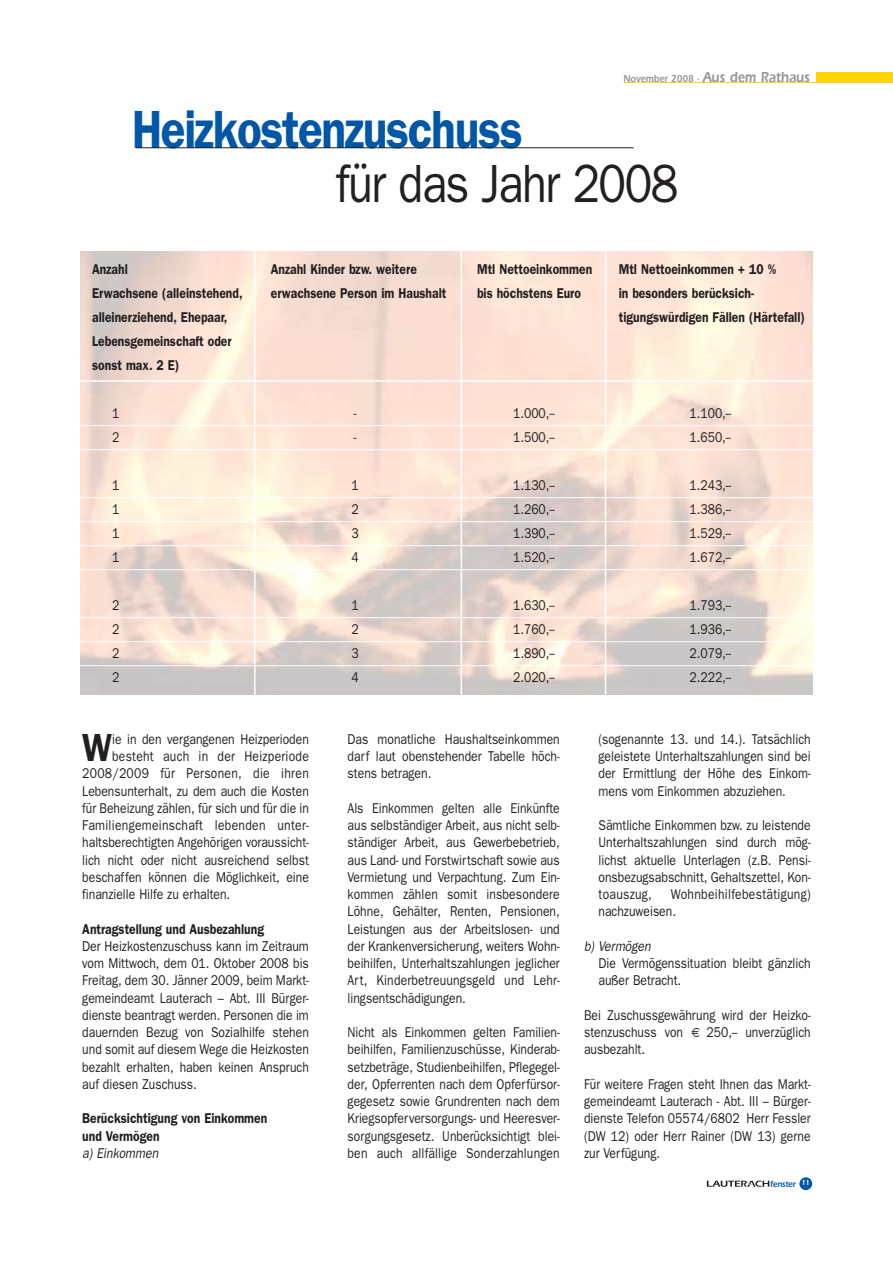
<style>
.page{position:relative;width:893px;height:1263px;background:#fff}
.page>*{position:absolute;margin:0;border:0;box-sizing:border-box;transform-origin:0 0}
.t1{font:600 54px "Franklin Gothic";letter-spacing:-.03em;color:#0057a8;scale:.85 1}
.t2{font:54px "Franklin Gothic";letter-spacing:-.03em;color:#231f20;scale:.85 1}
.t3{font:600 39.3px "Franklin Gothic";color:#231f20;scale:.85 1}
.t4{font:14.25px/17.2px "Franklin Gothic";color:#231f20;text-align:justify;scale:.85 1}
.t5{font:600 14.25px/17.2px "Franklin Gothic";color:#231f20;scale:.85 1}
.t6{font:14.25px/17.2px "Franklin Gothic";letter-spacing:.025em;color:#231f20;scale:.85 1}
.t7{font:14.25px "Franklin Gothic";letter-spacing:.02em;color:#231f20;scale:.85 1}
.t8{font:italic 14.25px "Franklin Gothic";color:#231f20;scale:.85 1}
.t9{font:600 10.5px "Itc Eras";color:#939598;scale:.85 1}
.t10{font:600 9px "Itc Eras";color:#0057a8;scale:.85 1}
.s1{font-size:15px}
</style>
<div class="page">
<hr style="left:136px;top:148px;width:498px;height:1px;background:#231f20">
<div style="left:799px;top:1177px;width:13px;height:13px;background:#0057a8;border-radius:50%"></div>
<svg style="left:707px;top:1180px;width:62px;height:7px"></svg>
<div style="left:816px;top:72px;width:77px;height:11px;background:#ffd400"></div>
<hr style="left:624px;top:82px;width:193px;height:1px;background:#ffd400">
<img style="left:81px;top:252px;width:731px;height:443px">
<hr style="left:69px;top:380px;width:772px;height:2px;background:#fff">
<hr style="left:69px;top:425px;width:772px;height:1px;background:#fff">
<hr style="left:69px;top:449px;width:772px;height:1px;background:#fff">
<hr style="left:69px;top:497px;width:772px;height:1px;background:#fff">
<hr style="left:69px;top:521px;width:772px;height:1px;background:#fff">
<hr style="left:69px;top:545px;width:772px;height:1px;background:#fff">
<hr style="left:69px;top:569px;width:772px;height:1px;background:#fff">
<hr style="left:69px;top:617px;width:772px;height:1px;background:#fff">
<hr style="left:69px;top:641px;width:772px;height:1px;background:#fff">
<hr style="left:69px;top:665px;width:772px;height:1px;background:#fff">
<hr style="left:254px;top:249px;width:1px;height:459px;background:#fff">
<hr style="left:461px;top:249px;width:1px;height:459px;background:#fff">
<hr style="left:605px;top:249px;width:1px;height:459px;background:#fff">
<p class="t9" style="left:623px;top:75px;width:221px">November 2008 · <span class="s1">Aus dem Rathaus</span></p>
<h1 class="t1" style="left:132px;top:111px;width:461px">Heizkostenzuschuss</h1>
<h1 class="t2" style="left:336px;top:165px;width:405px">für das Jahr 2008</h1>
<p class="t5" style="left:92px;top:262px;width:43px">Anzahl</p>
<p class="t5" style="left:271px;top:262px;width:173px">Anzahl Kinder bzw. weitere</p>
<p class="t5" style="left:477px;top:262px;width:137px">Mtl Nettoeinkommen</p>
<p class="t5" style="left:619px;top:262px;width:187px">Mtl Nettoeinkommen + 10 %</p>
<p class="t5" style="left:92px;top:286px;width:178px">Erwachsene (alleinstehend,</p>
<p class="t5" style="left:271px;top:286px;width:208px">erwachsene Person im Haushalt</p>
<p class="t5" style="left:477px;top:286px;width:124px">bis höchstens Euro</p>
<p class="t5" style="left:619px;top:286px;width:161px">in besonders berücksich-</p>
<p class="t5" style="left:92px;top:310px;width:160px">alleinerziehend, Ehepaar,</p>
<p class="t5" style="left:619px;top:310px;width:221px">tigungswürdigen Fällen (Härtefall)</p>
<p class="t5" style="left:92px;top:330px;width:165px;line-height:24px">Lebensgemeinschaft oder sonst max. 2 E)</p>
<p class="t4" style="left:112px;top:406px;width:10px">1</p>
<p class="t4" style="left:354px;top:406px;width:5px">-</p>
<p class="t4" style="left:513px;top:406px;width:51px">1.000,--</p>
<p class="t4" style="left:690px;top:406px;width:51px">1.100,--</p>
<p class="t4" style="left:112px;top:430px;width:10px">2</p>
<p class="t4" style="left:354px;top:430px;width:5px">-</p>
<p class="t4" style="left:513px;top:430px;width:51px">1.500,--</p>
<p class="t4" style="left:690px;top:430px;width:51px">1.650,--</p>
<p class="t4" style="left:112px;top:478px;width:10px">1</p>
<p class="t4" style="left:352px;top:478px;width:10px">1</p>
<p class="t4" style="left:513px;top:478px;width:51px">1.130,--</p>
<p class="t4" style="left:690px;top:478px;width:51px">1.243,--</p>
<p class="t4" style="left:112px;top:502px;width:10px">1</p>
<p class="t4" style="left:352px;top:502px;width:10px">2</p>
<p class="t4" style="left:513px;top:502px;width:51px">1.260,--</p>
<p class="t4" style="left:690px;top:502px;width:51px">1.386,--</p>
<p class="t4" style="left:112px;top:526px;width:10px">1</p>
<p class="t4" style="left:352px;top:526px;width:10px">3</p>
<p class="t4" style="left:513px;top:526px;width:51px">1.390,--</p>
<p class="t4" style="left:690px;top:526px;width:51px">1.529,--</p>
<p class="t4" style="left:112px;top:550px;width:10px">1</p>
<p class="t4" style="left:352px;top:550px;width:10px">4</p>
<p class="t4" style="left:513px;top:550px;width:51px">1.520,--</p>
<p class="t4" style="left:690px;top:550px;width:51px">1.672,--</p>
<p class="t4" style="left:112px;top:598px;width:10px">2</p>
<p class="t4" style="left:352px;top:598px;width:10px">1</p>
<p class="t4" style="left:513px;top:598px;width:51px">1.630,--</p>
<p class="t4" style="left:690px;top:598px;width:51px">1.793,--</p>
<p class="t4" style="left:112px;top:622px;width:10px">2</p>
<p class="t4" style="left:352px;top:622px;width:10px">2</p>
<p class="t4" style="left:513px;top:622px;width:51px">1.760,--</p>
<p class="t4" style="left:690px;top:622px;width:51px">1.936,--</p>
<p class="t4" style="left:112px;top:646px;width:10px">2</p>
<p class="t4" style="left:352px;top:646px;width:10px">3</p>
<p class="t4" style="left:513px;top:646px;width:51px">1.890,--</p>
<p class="t4" style="left:690px;top:646px;width:51px">2.079,--</p>
<p class="t4" style="left:112px;top:670px;width:10px">2</p>
<p class="t4" style="left:352px;top:670px;width:10px">4</p>
<p class="t4" style="left:513px;top:670px;width:51px">2.020,--</p>
<p class="t4" style="left:690px;top:670px;width:51px">2.222,--</p>
<h2 class="t3" style="left:82px;top:734px;width:37px">W</h2>
<p class="t4" style="left:112px;top:731px;width:233px">ie in den vergangenen Heizperioden</p>
<p class="t7" style="left:112px;top:751px;width:233px">besteht auch in der Heizperiode</p>
<p class="t6" style="left:82px;top:766px;width:268px">2008/2009 für Personen, die ihren</p>
<p class="t4" style="left:82px;top:783px;width:268px">Lebensunterhalt, zu dem auch die Kosten</p>
<p class="t4" style="left:82px;top:800px;width:268px">für Beheizung zählen, für sich und für die in</p>
<p class="t6" style="left:82px;top:818px;width:268px">Familiengemeinschaft lebenden unter-</p>
<p class="t4" style="left:82px;top:835px;width:268px">haltsberechtigten Angehörigen voraussicht-</p>
<p class="t4" style="left:82px;top:852px;width:268px">lich nicht oder nicht ausreichend selbst</p>
<p class="t4" style="left:82px;top:869px;width:268px">beschaffen können die Möglichkeit, eine</p>
<p class="t4" style="left:82px;top:887px;width:176px">finanzielle Hilfe zu erhalten.</p>
<p class="t5" style="left:82px;top:921px;width:215px">Antragstellung und Ausbezahlung</p>
<p class="t4" style="left:82px;top:938px;width:268px">Der Heizkostenzuschuss kann im Zeitraum vom Mittwoch, dem 01. Oktober 2008 bis Freitag, dem 30. Jänner 2009, beim Markt&shy;gemeindeamt Lauterach – Abt. III Bürger&shy;dienste beantragt werden. Personen die im dauernden Bezug von Sozialhilfe stehen und somit auf diesem Wege die Heizkosten bezahlt erhalten, haben keinen Anspruch auf diesen Zuschuss.</p>
<p class="t5" style="left:82px;top:1111px;width:219px">Berücksichtigung von Einkommen und Vermögen</p>
<p class="t8" style="left:82px;top:1148px;width:93px">a) Einkommen</p>
<p class="t4" style="left:348px;top:731px;width:251px">Das monatliche Haushaltseinkommen darf laut obenstehender Tabelle höch&shy;stens betragen.</p>
<p class="t4" style="left:348px;top:800px;width:251px">Als Einkommen gelten alle Einkünfte aus selbständiger Arbeit, aus nicht selb&shy;ständiger Arbeit, aus Gewerbebetrieb, aus Land- und Forstwirtschaft sowie aus Vermietung und Verpachtung. Zum Ein&shy;kommen zählen somit insbesondere Löhne, Gehälter, Renten, Pensionen, Leistungen aus der Arbeitslosen- und der Krankenversicherung, weiters Wohn&shy;beihilfen, Unterhaltszahlungen jeglicher Art, Kinderbetreuungsgeld und Lehr&shy;lingsentschädigungen.</p>
<p class="t4" style="left:348px;top:1025px;width:251px">Nicht als Einkommen gelten Familien&shy;beihilfen, Familienzuschüsse, Kinderab&shy;setzbeträge, Studienbeihilfen, Pflegegel&shy;der, Opferrenten nach dem Opferfürsor&shy;gegesetz sowie Grundrenten nach dem Kriegsopferversorgungs- und Heeresver&shy;sorgungsgesetz. Unberücksichtigt blei&shy;ben auch allfällige Sonderzahlungen</p>
<p class="t4" style="left:598px;top:731px;width:251px">(sogenannte 13. und 14.). Tatsächlich geleistete Unterhaltszahlungen sind bei der Ermittlung der Höhe des Einkom&shy;mens vom Einkommen abzuziehen.</p>
<p class="t4" style="left:598px;top:818px;width:251px">Sämtliche Einkommen bzw. zu leistende Unterhaltszahlungen sind durch mög&shy;lichst aktuelle Unterlagen (z.B. Pensi&shy;onsbezugsabschnitt, Gehaltszettel, Kon&shy;toauszug,</p>
<p class="t6" style="left:598px;top:887px;width:251px;text-indent:72px">Wohnbeihilfebestätigung) nachzuweisen.</p>
<p class="t8" style="left:584px;top:941px;width:82px">b) Vermögen</p>
<p class="t4" style="left:598px;top:956px;width:251px">Die Vermögenssituation bleibt gänzlich außer Betracht.</p>
<p class="t4" style="left:584px;top:1007px;width:268px">Bei Zuschussgewährung wird der Heizko&shy;stenzuschuss von</p>
<p class="t4" style="left:707px;top:1025px;width:124px">250,-- unverzüglich</p>
<p class="t4" style="left:584px;top:1042px;width:73px">ausbezahlt.</p>
<p class="t4" style="left:584px;top:1076px;width:268px">Für weitere Fragen steht Ihnen das Markt&shy;gemeindeamt Lauterach - Abt. III – Bürger&shy;dienste Telefon 05574/6802 Herr Fessler (DW 12) oder Herr Rainer (DW 13) gerne zur Verfügung.</p>
<p class="t10" style="left:770px;top:1181px;width:48px">fenster <sup>11</sup></p>
</div>
